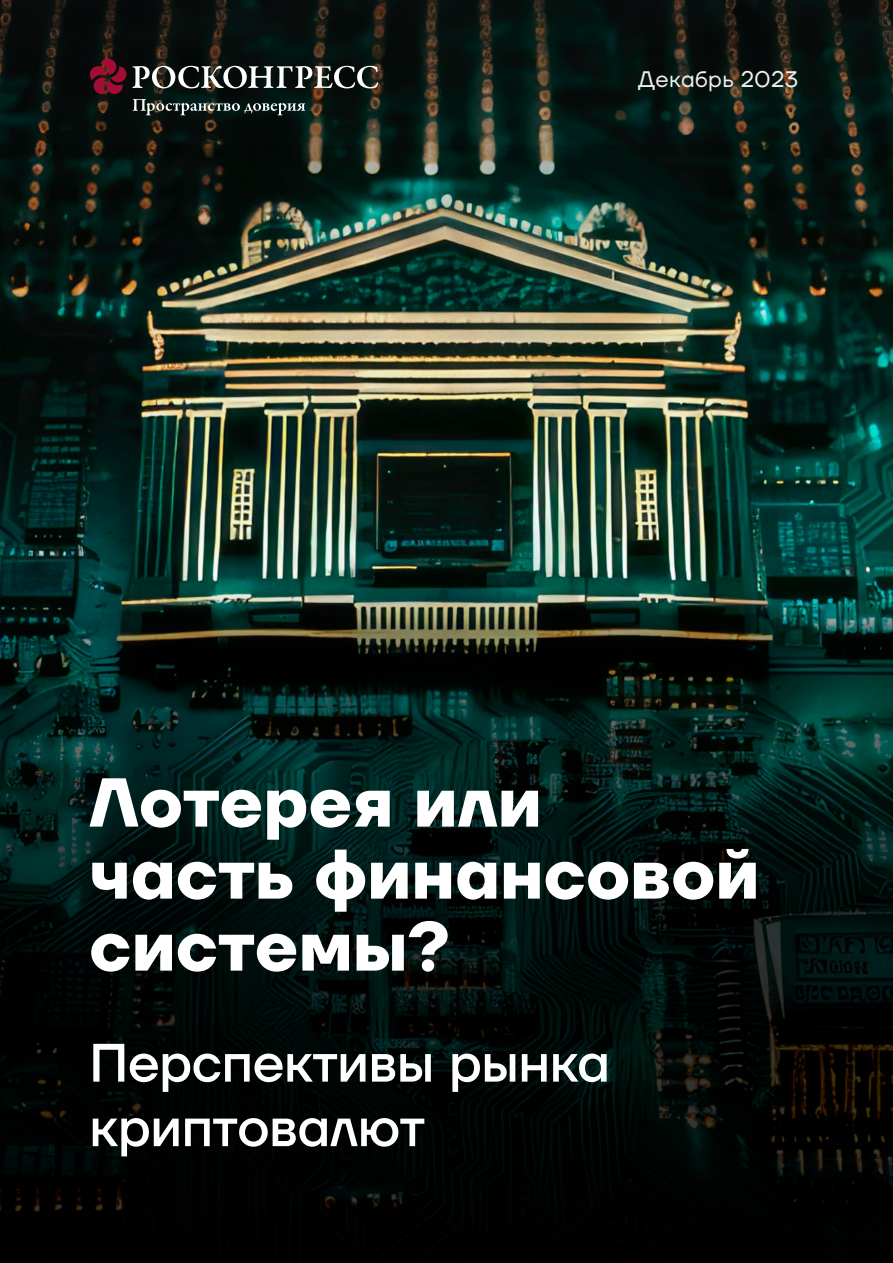
<style>
.page{position:relative;width:893px;height:1263px;background:#fff}
.page>*{position:absolute;margin:0;border:0;box-sizing:border-box;transform-origin:0 0}
.t1{font:700 69px/72px "TT Firs Neue";letter-spacing:.01em;color:#fff}
.t2{font:500 54px/64.5px "TT Firs Neue";color:#fff}
.t3{font:22.5px "TT Firs Neue";letter-spacing:.02em;color:#eee}
</style>
<div class="page">
<img style="left:0;top:0;width:893px;height:1263px">
<svg style="left:90px;top:59px;width:36px;height:35px"></svg>
<svg style="left:132px;top:66px;width:246px;height:22px"></svg>
<svg style="left:133px;top:99px;width:172px;height:16px;background:#3e4a47"></svg>
<p class="t3" style="left:638px;top:64px;width:161px">Декабрь 2023</p>
<p class="t1" style="left:90px;top:767px;width:671px">Лотерея или часть финансовой системы?</p>
<p class="t2" style="left:90px;top:1030px;width:522px">Перспективы рынка криптовалют</p>
</div>
